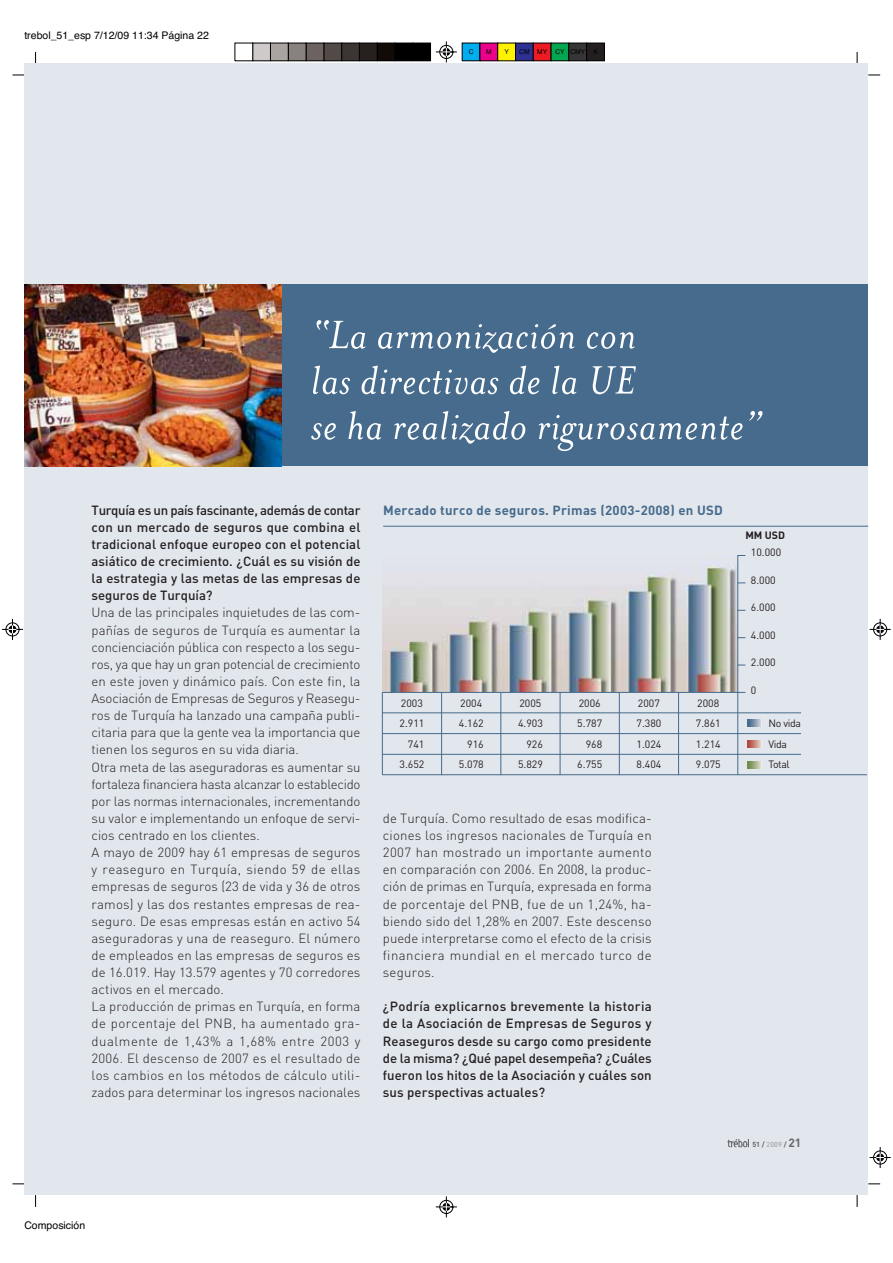
<style>
.page{position:relative;width:893px;height:1263px;background:#fff}
.page>*{position:absolute;margin:0;border:0;box-sizing:border-box;transform-origin:0 0}
.t1{font:300 13.2px/17.1px "DIN";letter-spacing:.005em;color:#231f20}
.t2{font:500 13.2px/17.1px "DIN";letter-spacing:.005em;color:#231f20;text-align:justify}
.t3{font:700 13.2px "DIN";letter-spacing:.02em;color:#466b8c}
.t4{font:10.5px/20.7px "DIN";color:#231f20;text-align:right}
.t5{font:10.5px "Helvetica";color:#000}
.t6{font:10.5px/20.7px "DIN";letter-spacing:-.03em;color:#231f20}
.t7{font:700 10.5px "DIN";color:#231f20}
.t8{font:700 7.2px "DIN";color:#67686b}
.t9{font:6.6px "Helvetica";color:#000}
.s1{font-weight:500;color:#aeb0b3}
.s2{color:#aeb0b3}
.s3{font-size:11.85px}
</style>
<div class="page">
<svg style="left:35px;top:1195px;width:1px;height:12px"></svg>
<svg style="left:35px;top:52px;width:1px;height:12px"></svg>
<svg style="left:868px;top:75px;width:12px;height:1px"></svg>
<svg style="left:857px;top:52px;width:1px;height:12px"></svg>
<svg style="left:868px;top:1184px;width:12px;height:1px"></svg>
<svg style="left:857px;top:1195px;width:1px;height:12px"></svg>
<svg style="left:436px;top:41px;width:21px;height:21px"></svg>
<svg style="left:436px;top:1196px;width:21px;height:21px"></svg>
<svg style="left:2px;top:619px;width:21px;height:21px"></svg>
<svg style="left:869px;top:619px;width:22px;height:21px"></svg>
<svg style="left:869px;top:1147px;width:22px;height:21px"></svg>
<div style="left:413px;top:43px;width:17px;height:18px;background:#000"></div>
<div style="left:413px;top:43px;width:18px;height:18px;border:1px solid #000"></div>
<div style="left:395px;top:43px;width:18px;height:18px;background:#000"></div>
<div style="left:377px;top:43px;width:18px;height:18px;background:#110a07"></div>
<div style="left:377px;top:43px;width:18px;height:18px;border:1px solid #000"></div>
<div style="left:359px;top:43px;width:18px;height:18px;background:#27201e"></div>
<div style="left:359px;top:43px;width:18px;height:18px;border:1px solid #000"></div>
<div style="left:342px;top:43px;width:17px;height:18px;background:#3c3533"></div>
<div style="left:341px;top:43px;width:18px;height:18px;border:1px solid #000"></div>
<div style="left:324px;top:43px;width:18px;height:18px;background:#524a47"></div>
<div style="left:324px;top:43px;width:18px;height:18px;border:1px solid #000"></div>
<div style="left:306px;top:43px;width:18px;height:18px;background:#6c6361"></div>
<div style="left:306px;top:43px;width:18px;height:18px;border:1px solid #000"></div>
<div style="left:288px;top:43px;width:18px;height:18px;background:#89817f"></div>
<div style="left:288px;top:43px;width:18px;height:18px;border:1px solid #000"></div>
<div style="left:270px;top:43px;width:18px;height:18px;background:#a9a3a1"></div>
<div style="left:270px;top:43px;width:18px;height:18px;border:1px solid #000"></div>
<div style="left:253px;top:43px;width:17px;height:18px;background:#cecac9"></div>
<div style="left:252px;top:43px;width:19px;height:18px;border:1px solid #000"></div>
<div style="left:235px;top:43px;width:18px;height:18px;border:1px solid #000"></div>
<div style="left:462px;top:43px;width:18px;height:18px;background:#00aeef"></div>
<div style="left:462px;top:43px;width:18px;height:18px;border:1px solid #000"></div>
<div style="left:480px;top:43px;width:18px;height:18px;background:#ec008c"></div>
<div style="left:498px;top:43px;width:17px;height:18px;background:#fff200"></div>
<div style="left:497px;top:43px;width:19px;height:18px;border:1px solid #000"></div>
<div style="left:515px;top:43px;width:18px;height:18px;background:#2e3092"></div>
<div style="left:515px;top:43px;width:18px;height:18px;border:1px solid #000"></div>
<div style="left:533px;top:43px;width:18px;height:18px;background:#ed1c24"></div>
<div style="left:533px;top:43px;width:18px;height:18px;border:1px solid #000"></div>
<div style="left:551px;top:43px;width:18px;height:18px;background:#00a650"></div>
<div style="left:551px;top:43px;width:18px;height:18px;border:1px solid #000"></div>
<div style="left:569px;top:43px;width:18px;height:18px;background:#363639"></div>
<div style="left:569px;top:43px;width:18px;height:18px;border:1px solid #000"></div>
<div style="left:587px;top:43px;width:17px;height:18px;background:#231f20"></div>
<div style="left:586px;top:43px;width:18px;height:18px;border:1px solid #000"></div>
<div style="left:24px;top:64px;width:844px;height:1131px;background:#e2e6ed"></div>
<img style="left:383px;top:565px;width:354px;height:127px">
<div style="left:24px;top:284px;width:844px;height:182px;background:#466b8c"></div>
<img style="left:24px;top:284px;width:257px;height:182px">
<svg style="left:311px;top:423px;width:25px;height:17px"></svg>
<svg style="left:348px;top:411px;width:33px;height:29px"></svg>
<svg style="left:394px;top:411px;width:132px;height:33px"></svg>
<svg style="left:539px;top:415px;width:204px;height:36px"></svg>
<svg style="left:749px;top:411px;width:14px;height:10px"></svg>
<svg style="left:313px;top:366px;width:37px;height:28px"></svg>
<svg style="left:361px;top:366px;width:137px;height:28px"></svg>
<svg style="left:509px;top:366px;width:31px;height:28px"></svg>
<svg style="left:552px;top:366px;width:24px;height:28px"></svg>
<svg style="left:592px;top:366px;width:44px;height:28px"></svg>
<svg style="left:316px;top:320px;width:49px;height:29px"></svg>
<svg style="left:378px;top:324px;width:196px;height:29px"></svg>
<svg style="left:587px;top:332px;width:47px;height:17px"></svg>
<hr style="left:383px;top:526px;width:485px;height:1px;background:#466b8c">
<hr style="left:382px;top:692px;width:363px;height:1px;background:#466b8c">
<hr style="left:382px;top:692px;width:1px;height:83px;background:#466b8c">
<hr style="left:441px;top:692px;width:1px;height:83px;background:#466b8c">
<hr style="left:500px;top:692px;width:1px;height:83px;background:#466b8c">
<hr style="left:560px;top:692px;width:1px;height:83px;background:#466b8c">
<hr style="left:619px;top:692px;width:1px;height:83px;background:#466b8c">
<hr style="left:678px;top:692px;width:1px;height:83px;background:#466b8c">
<hr style="left:737px;top:556px;width:1px;height:219px;background:#466b8c">
<hr style="left:382px;top:713px;width:419px;height:1px;background:#466b8c">
<svg style="left:747px;top:720px;width:15px;height:7px"></svg>
<svg style="left:747px;top:741px;width:15px;height:7px"></svg>
<svg style="left:747px;top:761px;width:15px;height:7px"></svg>
<hr style="left:382px;top:733px;width:419px;height:1px;background:#466b8c">
<hr style="left:382px;top:754px;width:419px;height:1px;background:#466b8c">
<hr style="left:382px;top:774px;width:485px;height:1px;background:#466b8c">
<img style="left:727px;top:1140px;width:21px;height:7px">
<p class="t5" style="left:24px;top:31px;width:186px">trebol_51_esp 7/12/09 11:34 Página 22</p>
<p class="t9" style="left:469px;top:49px;width:6px">C</p>
<p class="t9" style="left:486px;top:49px;width:7px">M</p>
<p class="t9" style="left:504px;top:49px;width:6px">Y</p>
<p class="t9" style="left:519px;top:49px;width:29px">CM MY</p>
<p class="t9" style="left:555px;top:49px;width:31px">CY CMY</p>
<p class="t9" style="left:593px;top:49px;width:6px">K</p>
<p class="t2" style="left:92px;top:503px;width:270px">Turquía es un país fascinante, además de contar con un mercado de seguros que combina el tradicional enfoque europeo con el potencial asiático de crecimiento. ¿Cuál es su visión de la estrategia y las metas de las empresas de seguros de Turquía?</p>
<p class="t1" style="left:92px;top:606px;width:270px">Una de las principales inquietudes de las com&shy;pañías de seguros de Turquía es aumentar la concienciación pública con respecto a los segu&shy;ros, ya que hay un gran potencial de crecimiento en este joven y dinámico país. Con este fin, la Asociación de Empresas de Seguros y Reasegu&shy;ros de Turquía ha lanzado una campaña publi&shy;citaria para que la gente vea la importancia que tienen los seguros en su vida diaria.<br>Otra meta de las aseguradoras es aumentar su fortaleza financiera hasta alcanzar lo establecido por las normas internacionales, incrementando su valor e implementando un enfoque de servi&shy;cios centrado en los clientes.<br>A mayo de 2009 hay 61 empresas de seguros y reaseguro en Turquía, siendo 59 de ellas empresas de seguros (23 de vida y 36 de otros ramos) y las dos restantes empresas de rea&shy;seguro. De esas empresas están en activo 54 aseguradoras y una de reaseguro. El número de empleados en las empresas de seguros es de 16.019. Hay 13.579 agentes y 70 corredores activos en el mercado.<br>La producción de primas en Turquía, en forma de porcentaje del PNB, ha aumentado gra&shy;dualmente de 1,43% a 1,68% entre 2003 y 2006. El descenso de 2007 es el resultado de los cambios en los métodos de cálculo utili&shy;zados para determinar los ingresos nacionales</p>
<p class="t3" style="left:383px;top:505px;width:341px">Mercado turco de seguros. Primas (2003-2008) en USD</p>
<p class="t4" style="left:401px;top:694px;width:24px">2003</p>
<p class="t4" style="left:460px;top:694px;width:24px">2004</p>
<p class="t4" style="left:519px;top:694px;width:24px">2005</p>
<p class="t4" style="left:579px;top:694px;width:24px">2006</p>
<p class="t4" style="left:638px;top:694px;width:24px">2007</p>
<p class="t4" style="left:697px;top:694px;width:24px">2008</p>
<p class="t4" style="left:400px;top:714px;width:26px">2.911<br>741<br>3.652</p>
<p class="t4" style="left:459px;top:714px;width:26px">4.162<br>916<br>5.078</p>
<p class="t4" style="left:518px;top:714px;width:26px">4.903<br>926<br>5.829</p>
<p class="t4" style="left:577px;top:714px;width:26px">5.787<br>968<br>6.755</p>
<p class="t4" style="left:636px;top:714px;width:26px;text-align:justify">7.380<br>1.024<br>8.404</p>
<p class="t1" style="left:383px;top:811px;width:270px;text-align:justify">de Turquía. Como resultado de esas modifica&shy;ciones los ingresos nacionales de Turquía en 2007 han mostrado un importante aumento en comparación con 2006. En 2008, la produc&shy;ción de primas en Turquía, expresada en forma de porcentaje del PNB, fue de un 1,24%, ha&shy;biendo sido del 1,28% en 2007. Este descenso puede interpretarse como el efecto de la crisis financiera mundial en el mercado turco de seguros.</p>
<p class="t2" style="left:383px;top:999px;width:270px">¿Podría explicarnos brevemente la historia de la Asociación de Empresas de Seguros y Reaseguros desde su cargo como presidente de la misma? ¿Qué papel desempeña? ¿Cuáles fueron los hitos de la Asociación y cuáles son sus perspectivas actuales?</p>
<p class="t4" style="left:696px;top:714px;width:26px;text-align:justify">7.861<br>1.214<br>9.075</p>
<p class="t7" style="left:745px;top:531px;width:41px">MM USD</p>
<p class="t4" style="left:751px;top:543px;width:32px">10.000</p>
<p class="t4" style="left:751px;top:571px;width:26px">8.000</p>
<p class="t4" style="left:751px;top:598px;width:26px">6.000</p>
<p class="t4" style="left:751px;top:626px;width:26px">4.000</p>
<p class="t4" style="left:751px;top:653px;width:26px">2.000</p>
<p class="t4" style="left:751px;top:680px;width:7px">0</p>
<p class="t6" style="left:768px;top:714px;width:34px">No vida<br>Vida<br>Total</p>
<p class="t8" style="left:752px;top:1141px;width:50px">51 / <span class="s1">2</span><span class="s2">009</span> / <span class="s3">21</span></p>
<p class="t5" style="left:24px;top:1222px;width:62px">Composición</p>
</div>
